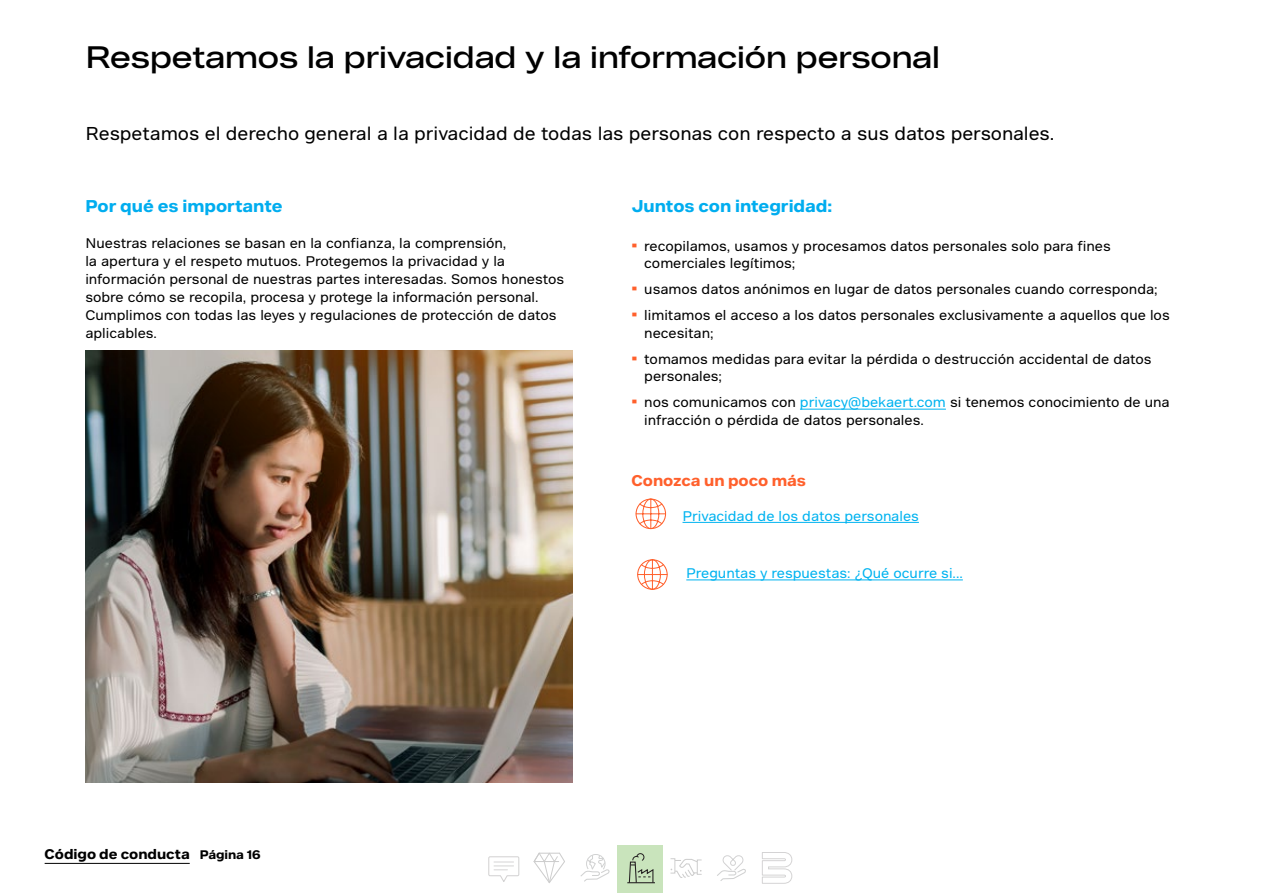
<style>
.page{position:relative;width:1263px;height:893px;background:#fff}
.page>*{position:absolute;margin:0;border:0;box-sizing:border-box;transform-origin:0 0}
.Title_X_X_-_Black_reg{font:30px "Bekaert Headline";color:#000}
.BRO_Intro_text{font:18px "Bekaert Text";color:#000}
.Subtitle_-_Cyan_Bold_pt_11{font:700 16.5px "Bekaert Text";color:#01adef}
.Subtitle_-_Orange_Bold_pt_10{font:700 15px "Bekaert Text";color:#ff602c}
.BRO_Body_text{font:13.5px/18px "Bekaert Text";color:#000}
.BRO_url{font:13.5px "Bekaert Text";color:#00b3f0}
.t1{font:700 13.5px "Bekaert Text";color:#000}
.s1{font-weight:700;font-size:16.5px;color:#ff602c}
.s2{color:#00b3f0}
.s3{font-size:12px}
</style>
<div class="page">
<hr style="left:800px;top:409px;width:146px;height:1px;background:#00b3f0">
<hr style="left:682px;top:522px;width:237px;height:1px;background:#00b3f0">
<svg style="left:635px;top:499px;width:31px;height:30px"></svg>
<img style="left:85px;top:351px;width:487px;height:431px">
<hr style="left:686px;top:580px;width:277px;height:1px;background:#00b3f0">
<svg style="left:637px;top:559px;width:31px;height:31px"></svg>
<svg style="left:488px;top:856px;width:32px;height:26px"></svg>
<svg style="left:533px;top:852px;width:32px;height:31px"></svg>
<svg style="left:717px;top:855px;width:29px;height:26px"></svg>
<svg style="left:670px;top:858px;width:32px;height:20px"></svg>
<svg style="left:762px;top:852px;width:30px;height:32px"></svg>
<svg style="left:580px;top:854px;width:30px;height:28px"></svg>
<div style="left:618px;top:845px;width:45px;height:48px;background:#c9e4bc"></div>
<svg style="left:627px;top:853px;width:28px;height:31px"></svg>
<hr style="left:45px;top:863px;width:145px;height:1px;background:#000">
<p class="Title_X_X_-_Black_reg" style="left:85px;top:38px;width:856px">Respetamos la privacidad y la información personal</p>
<p class="BRO_Intro_text" style="left:85px;top:122px;width:970px">Respetamos el derecho general a la privacidad de todas las personas con respecto a sus datos personales.</p>
<p class="Subtitle_-_Cyan_Bold_pt_11" style="left:85px;top:195px;width:199px">Por qué es importante</p>
<p class="BRO_Body_text" style="left:85px;top:234px;width:480px">Nuestras relaciones se basan en la confianza, la comprensión,<br>la apertura y el respeto mutuos. Protegemos la privacidad y la información personal de nuestras partes interesadas. Somos honestos sobre cómo se recopila, procesa y protege la información personal.<br>Cumplimos con todas las leyes y regulaciones de protección de datos aplicables.</p>
<p class="Subtitle_-_Cyan_Bold_pt_11" style="left:631px;top:195px;width:202px">Juntos con integridad:</p>
<p class="BRO_Body_text" style="left:644px;top:237px;width:468px;line-height:17.5px;text-indent:-13px"><span class="s1">•</span> recopilamos, usamos y procesamos datos personales solo para fines comerciales legítimos;</p>
<p class="BRO_Body_text" style="left:631px;top:280px;width:528px"><span class="s1">•</span> usamos datos anónimos en lugar de datos personales cuando corresponda;</p>
<p class="BRO_Body_text" style="left:644px;top:307px;width:527px;line-height:17.5px;text-indent:-13px"><span class="s1">•</span> limitamos el acceso a los datos personales exclusivamente a aquellos que los necesitan;</p>
<p class="BRO_Body_text" style="left:644px;top:350px;width:509px;line-height:17.5px;text-indent:-13px"><span class="s1">•</span> tomamos medidas para evitar la pérdida o destrucción accidental de datos personales;</p>
<p class="BRO_Body_text" style="left:644px;top:394px;width:527px;line-height:17.5px;text-indent:-13px"><span class="s1">•</span> nos comunicamos con <span class="s2">privacy@bekaert.com</span> si tenemos conocimiento de una infracción o pérdida de datos personales.</p>
<p class="Subtitle_-_Orange_Bold_pt_10" style="left:631px;top:471px;width:176px">Conozca un poco más</p>
<p class="BRO_url" style="left:682px;top:507px;width:238px">Privacidad de los datos personales</p>
<p class="BRO_url" style="left:686px;top:565px;width:278px">Preguntas y respuestas: ¿Qué ocurre si...</p>
<p class="t1" style="left:45px;top:845px;width:217px">Código de conducta <span class="s3">Página 16</span></p>
</div>
